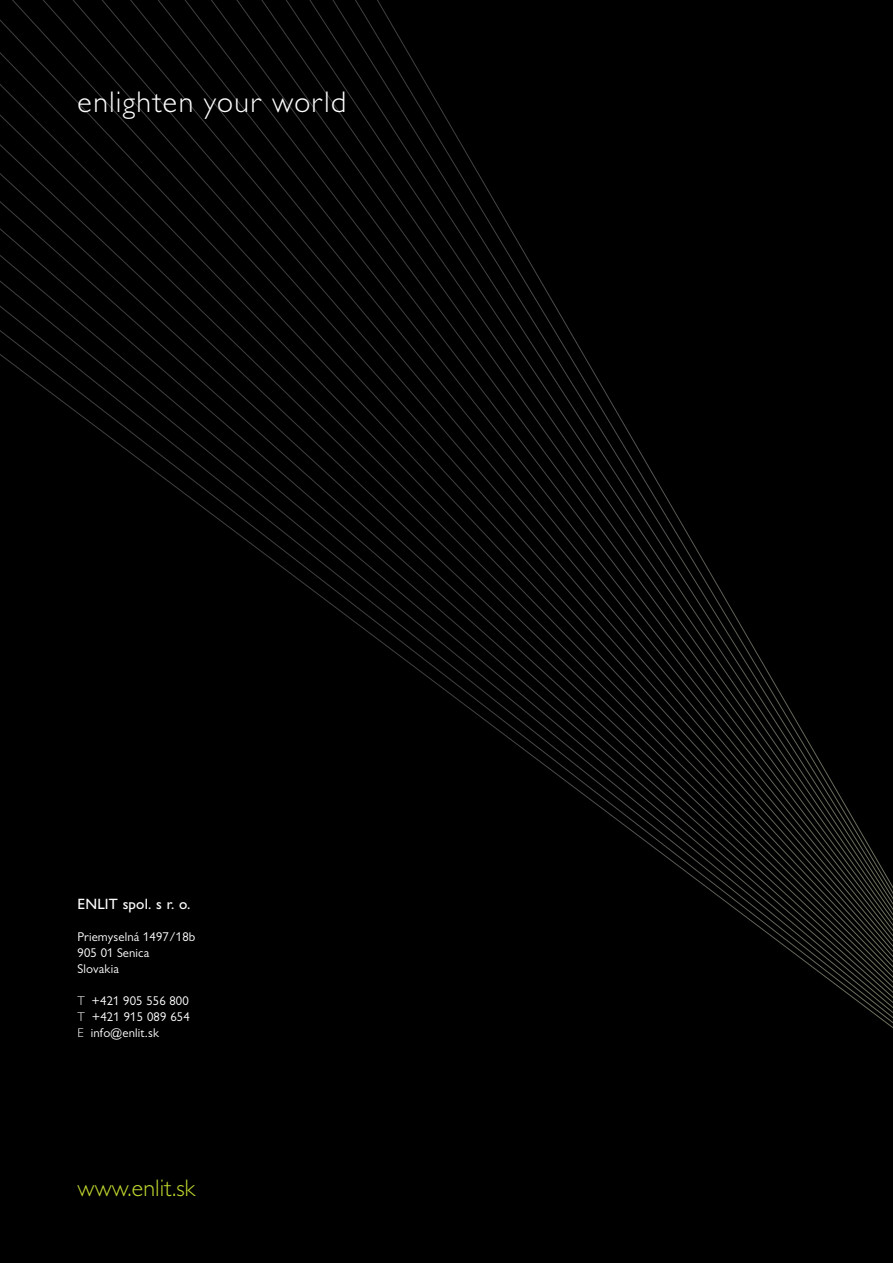
<style>
.page{position:relative;width:893px;height:1263px;background:#fff}
.page>*{position:absolute;margin:0;border:0;box-sizing:border-box;transform-origin:0 0}
.t1{font:300 30px "Gill Sans MT Pro";letter-spacing:.04em;color:#fff}
.t2{font:300 24px "Gill Sans MT Pro";letter-spacing:.005em;color:#c1d72f}
.t3{font:500 15px "Gill Sans MT Pro";letter-spacing:.01em;color:#fff}
.t4{font:12.75px/15.9px "Gill Sans MT Pro";letter-spacing:.01em;color:#fff}
.s1{font-weight:300}
</style>
<div class="page">
<div style="left:0;top:1037px;width:893px;height:226px;background:#000"></div>
<div style="left:0;top:0;width:893px;height:1037px;background:#000"></div>
<h1 class="t1" style="left:78px;top:84px;width:270px">enlighten your world</h1>
<p class="t3" style="left:78px;top:895px;width:114px">ENLIT spol. s r. o.</p>
<p class="t4" style="left:78px;top:928px;width:119px">Priemyselná 1497/18b<br>905 01 Senica<br>Slovakia</p>
<p class="t4" style="left:78px;top:992px;width:114px;text-align:justify"><span class="s1">T</span> +421 905 556 800<br><span class="s1">T</span> +421 915 089 654<br><span class="s1">E</span> info@enlit.sk</p>
<h2 class="t2" style="left:78px;top:1173px;width:119px">www.enlit.sk</h2>
</div>
